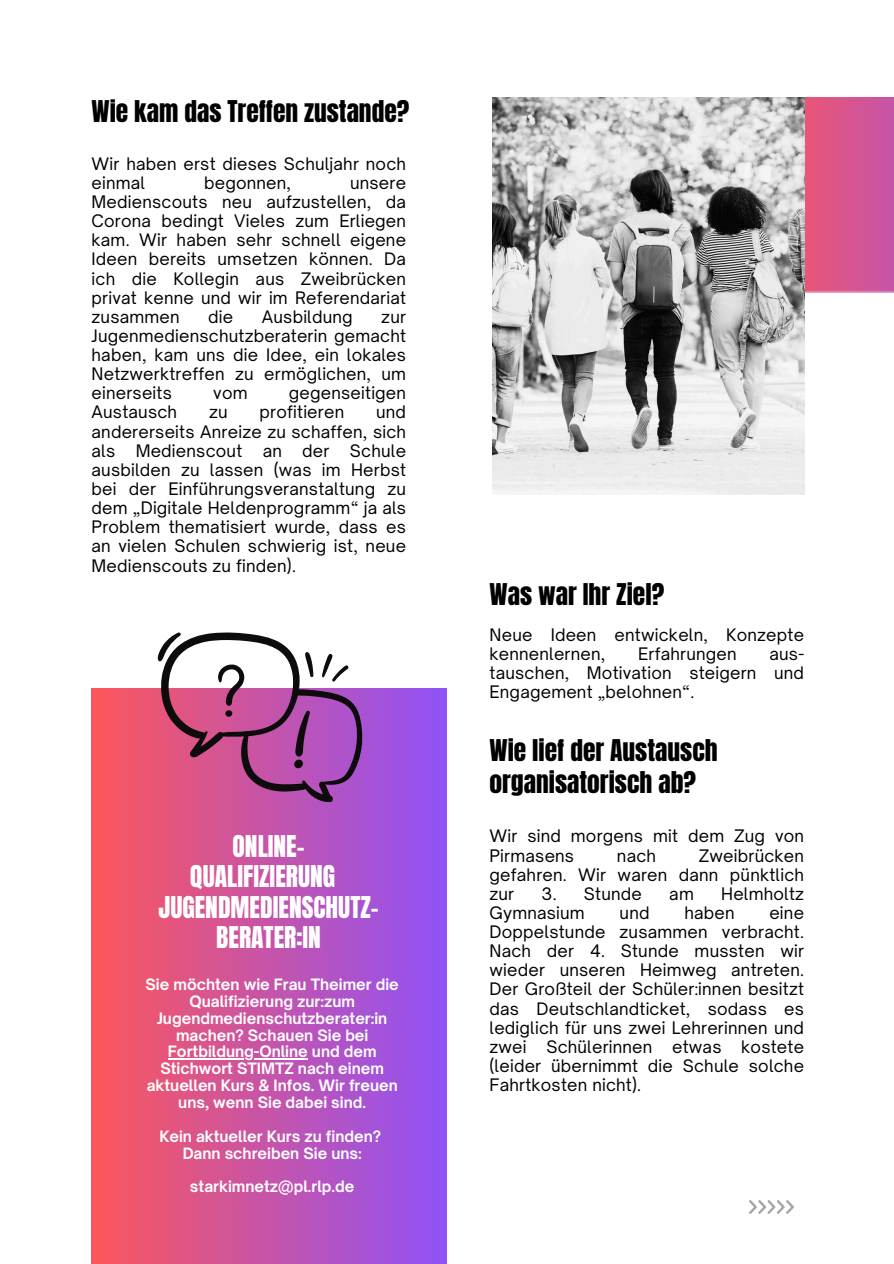
<style>
.page{position:relative;width:894px;height:1264px;background:#fff}
.page>*{position:absolute;margin:0;border:0;box-sizing:border-box;transform-origin:0 0}
.t1{font:25.5px/31.5px "Anton";color:#000}
.t2{font:25.5px/30.3px "Anton";color:#fff;text-align:center}
.t3{font:16.5px/19.2px "Open Sauce One";letter-spacing:.015em;color:#000;text-align:justify}
.t4{font:700 15px/16.8px "Open Sauce One";color:#fff;text-align:center}
</style>
<div class="page">
<img style="left:804px;top:98px;width:88px;height:194px">
<img style="left:492px;top:98px;width:312px;height:397px">
<img style="left:91px;top:688px;width:355px;height:575px">
<svg style="left:157px;top:632px;width:205px;height:169px"></svg>
<hr style="left:168px;top:1058px;width:140px;height:1px;background:#fff">
<img style="left:749px;top:1200px;width:43px;height:13px">
<h1 class="t1" style="left:91px;top:96px;width:319px">Wie kam das Treffen zustande?</h1>
<p class="t3" style="left:91px;top:154px;width:316px">Wir haben erst dieses Schuljahr noch einmal</p>
<p class="t3" style="left:204px;top:173px;width:88px">begonnen,</p>
<p class="t3" style="left:91px;top:173px;width:316px;text-indent:258px">unsere Medienscouts neu aufzustellen, da Corona bedingt Vieles zum Erliegen kam. Wir haben sehr schnell eigene Ideen bereits umsetzen können. Da ich die Kollegin aus Zweibrücken privat kenne und wir im Referendariat zusammen</p>
<p class="t3" style="left:208px;top:307px;width:26px">die</p>
<p class="t3" style="left:262px;top:307px;width:92px">Ausbildung</p>
<p class="t3" style="left:91px;top:307px;width:316px;text-indent:290px">zur Jugenmedienschutzberaterin gemacht haben, kam uns die Idee, ein lokales Netzwerktreffen zu ermöglichen, um einerseits</p>
<p class="t3" style="left:213px;top:383px;width:36px">vom</p>
<p class="t3" style="left:289px;top:383px;width:119px">gegenseitigen</p>
<p class="t3" style="left:91px;top:402px;width:87px">Austausch</p>
<p class="t3" style="left:209px;top:402px;width:20px">zu</p>
<p class="t3" style="left:259px;top:402px;width:86px">profitieren</p>
<p class="t3" style="left:91px;top:402px;width:316px;text-indent:284px">und andererseits Anreize zu schaffen, sich als Medienscout an der Schule ausbilden zu lassen (was im Herbst bei der Einführungsveranstaltung zu dem „Digitale Heldenprogramm“ ja als Problem thematisiert wurde, dass es an vielen Schulen schwierig ist, neue Medienscouts zu finden).</p>
<h1 class="t2" style="left:158px;top:831px;width:222px">ONLINE-<br>QUALIFIZIERUNG<br>JUGENDMEDIENSCHUTZ-<br>BERATER:IN</h1>
<p class="t4" style="left:145px;top:975px;width:255px">Sie möchten wie Frau Theimer die<br>Qualifizierung zur:zum<br>Jugendmedienschutzberater:in machen? Schauen Sie bei<br>Fortbildung-Online und dem<br>Stichwort STIMTZ nach einem aktuellen Kurs &amp; Infos. Wir freuen uns, wenn Sie dabei sind.</p>
<p class="t4" style="left:159px;top:1127px;width:223px">Kein aktueller Kurs zu finden?<br>Dann schreiben Sie uns:</p>
<p class="t4" style="left:190px;top:1178px;width:166px">starkimnetz@pl.rlp.de</p>
<h1 class="t1" style="left:489px;top:578px;width:176px">Was war Ihr Ziel?</h1>
<p class="t3" style="left:489px;top:625px;width:316px">Neue Ideen entwickeln, Konzepte kennenlernen,</p>
<p class="t3" style="left:638px;top:644px;width:100px">Erfahrungen</p>
<p class="t3" style="left:489px;top:644px;width:316px;text-indent:280px">aus&shy;tauschen, Motivation steigern und Engagement „belohnen“.</p>
<h1 class="t1" style="left:489px;top:735px;width:229px">Wie lief der Austausch organisatorisch ab?</h1>
<p class="t3" style="left:489px;top:826px;width:316px">Wir sind morgens mit dem Zug von<br>Pirmasens</p>
<p class="t3" style="left:489px;top:845px;width:316px;text-indent:209px">Zweibrücken gefahren. Wir waren dann pünktlich zur</p>
<p class="t3" style="left:616px;top:845px;width:41px">nach</p>
<p class="t3" style="left:541px;top:883px;width:102px">3. Stunde</p>
<p class="t3" style="left:669px;top:883px;width:26px">am</p>
<p class="t3" style="left:721px;top:883px;width:84px">Helmholtz</p>
<p class="t3" style="left:489px;top:903px;width:97px">Gymnasium</p>
<p class="t3" style="left:619px;top:903px;width:31px">und</p>
<p class="t3" style="left:684px;top:903px;width:52px">haben</p>
<p class="t3" style="left:489px;top:903px;width:316px;text-indent:280px">eine Doppelstunde zusammen verbracht.<br>Nach der 4. Stunde mussten wir wieder unseren Heimweg antreten.<br>Der Großteil der Schüler:innen besitzt das Deutschlandticket, sodass es lediglich für uns zwei Lehrerinnen und zwei Schülerinnen etwas kostete (leider übernimmt die Schule solche Fahrtkosten nicht).</p>
</div>
